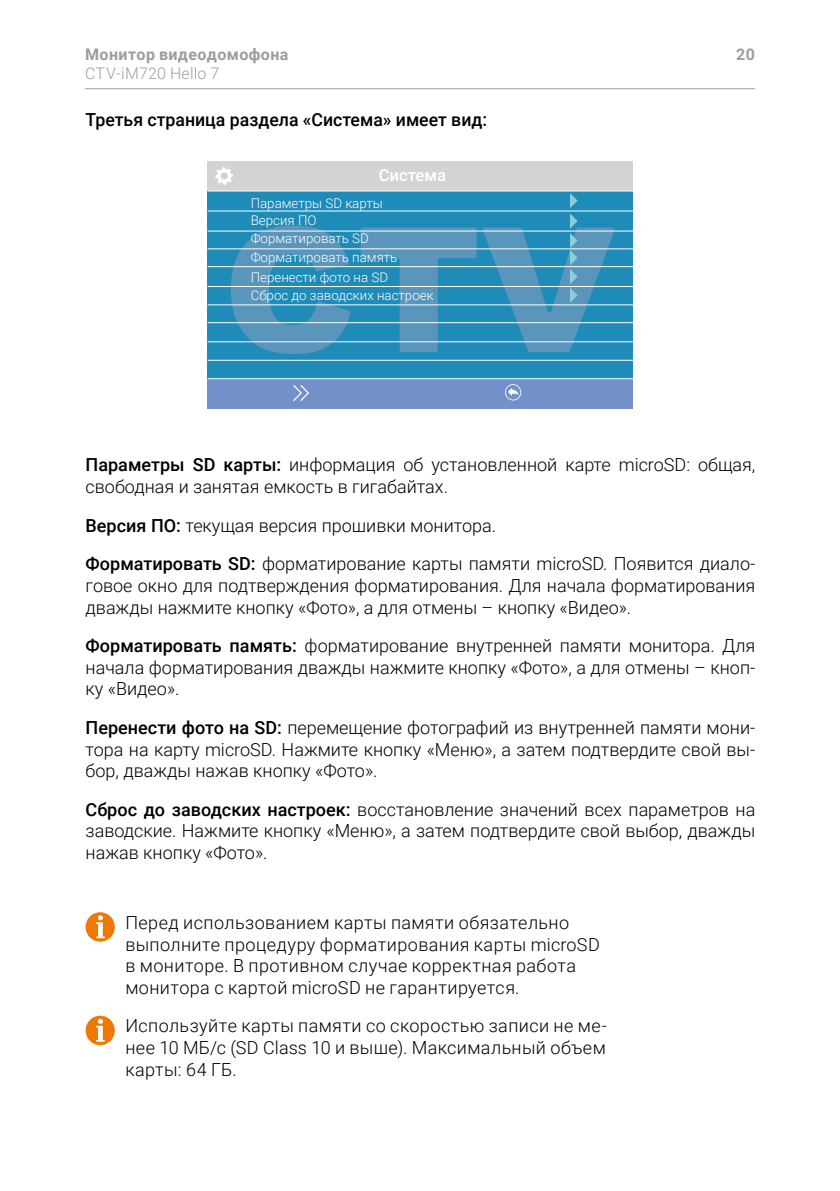
<style>
.page{position:relative;width:840px;height:1191px;background:#fff}
.page>*{position:absolute;margin:0;border:0;box-sizing:border-box;transform-origin:0 0}
.t1{font:300 18px/21.6px "Roboto";color:#000;text-align:justify}
.t2{font:300 18px/21.6px "Roboto";letter-spacing:.02em;color:#000}
.t3{font:500 18px "Roboto";color:#000}
.t4{font:500 16.6px "Roboto";color:#fff}
.t5{font:700 16px "Roboto";letter-spacing:.025em;color:#9d9d9c}
.t6{font:300 16px "Roboto";letter-spacing:.01em;color:#9d9d9c}
.t7{font:300 13.4px/18px "Roboto";color:#fff}
.s1{font-weight:500}
</style>
<div class="page">
<hr style="left:85px;top:88px;width:669px;height:1px;background:#9d9d9c">
<div style="left:207px;top:161px;width:426px;height:248px;background:#1e8bb8"></div>
<div style="left:207px;top:161px;width:426px;height:30px;background:#d3d3d5"></div>
<div style="left:207px;top:379px;width:426px;height:30px;background:#7290c9"></div>
<svg style="left:231px;top:225px;width:119px;height:129px"></svg>
<svg style="left:360px;top:227px;width:116px;height:125px"></svg>
<svg style="left:293px;top:385px;width:16px;height:16px"></svg>
<svg style="left:505px;top:384px;width:16px;height:16px"></svg>
<hr style="left:207px;top:191px;width:425px;height:1px;background:#fff">
<hr style="left:207px;top:211px;width:425px;height:1px;background:#fff">
<hr style="left:207px;top:231px;width:425px;height:1px;background:#fff">
<hr style="left:207px;top:248px;width:425px;height:1px;background:#fff">
<hr style="left:207px;top:266px;width:425px;height:1px;background:#fff">
<hr style="left:207px;top:286px;width:425px;height:1px;background:#fff">
<hr style="left:207px;top:304px;width:425px;height:1px;background:#fff">
<hr style="left:207px;top:322px;width:425px;height:1px;background:#fff">
<hr style="left:207px;top:341px;width:425px;height:1px;background:#fff">
<hr style="left:207px;top:360px;width:425px;height:1px;background:#fff">
<hr style="left:207px;top:378px;width:425px;height:1px;background:#fff">
<svg style="left:482px;top:193px;width:132px;height:159px"></svg>
<svg style="left:215px;top:167px;width:18px;height:18px"></svg>
<div style="left:86px;top:912px;width:29px;height:29px;background:#ef7900;border-radius:50%"></div>
<svg style="left:96px;top:915px;width:9px;height:23px"></svg>
<div style="left:86px;top:1015px;width:29px;height:30px;background:#ef7900;border-radius:50%"></div>
<svg style="left:96px;top:1019px;width:9px;height:22px"></svg>
<p class="t5" style="left:85px;top:43px;width:205px">Монитор видеодомофона</p>
<p class="t6" style="left:85px;top:62px;width:135px">CTV-iM720 Hello 7</p>
<p class="t3" style="left:86px;top:107px;width:403px">Третья страница раздела «Система» имеет вид:</p>
<p class="t4" style="left:378px;top:163px;width:69px">Система</p>
<p class="t7" style="left:250px;top:193px;width:148px">Параметры SD карты<br>Версия ПО<br>Форматировать SD<br>Форматировать память</p>
<p class="t7" style="left:250px;top:268px;width:184px">Перенести фото на SD<br>Сброс до заводских настроек</p>
<p class="t5" style="left:735px;top:43px;width:20px">20</p>
<p class="t1" style="left:86px;top:453px;width:670px"><span class="s1">Параметры SD карты:</span> информация об установленной карте microSD: общая, свободная и занятая емкость в гигабайтах.</p>
<p class="t1" style="left:86px;top:505px;width:670px;line-height:38.6px"><span class="s1">Версия ПО:</span> текущая версия прошивки монитора.<br><span class="s1">Форматировать SD:</span> форматирование карты памяти microSD. Появится диало-</p>
<p class="t1" style="left:86px;top:574px;width:670px">говое окно для подтверждения форматирования. Для начала форматирования дважды нажмите кнопку «Фото», а для отмены – кнопку «Видео».</p>
<p class="t1" style="left:86px;top:634px;width:670px"><span class="s1">Форматировать память:</span> форматирование внутренней памяти монитора. Для начала форматирования дважды нажмите кнопку «Фото», а для отмены – кноп&shy;ку «Видео».</p>
<p class="t1" style="left:86px;top:716px;width:670px"><span class="s1">Перенести фото на SD:</span> перемещение фотографий из внутренней памяти мони&shy;тора на карту microSD. Нажмите кнопку «Меню», а затем подтвердите свой вы&shy;бор, дважды нажав кнопку «Фото».</p>
<p class="t1" style="left:86px;top:798px;width:670px"><span class="s1">Сброс до заводских настроек:</span> восстановление значений всех параметров на заводские. Нажмите кнопку «Меню», а затем подтвердите свой выбор, дважды нажав кнопку «Фото».</p>
<p class="t2" style="left:125px;top:911px;width:475px">Перед использованием карты памяти обязательно выполните процедуру форматирования карты microSD в мониторе. В противном случае корректная работа монитора с картой microSD не гарантируется.</p>
<p class="t1" style="left:125px;top:1014px;width:483px">Используйте карты памяти со скоростью записи не ме&shy;нее 10 МБ/с (SD Class 10 и выше). Максимальный объем карты: 64 ГБ.</p>
</div>
